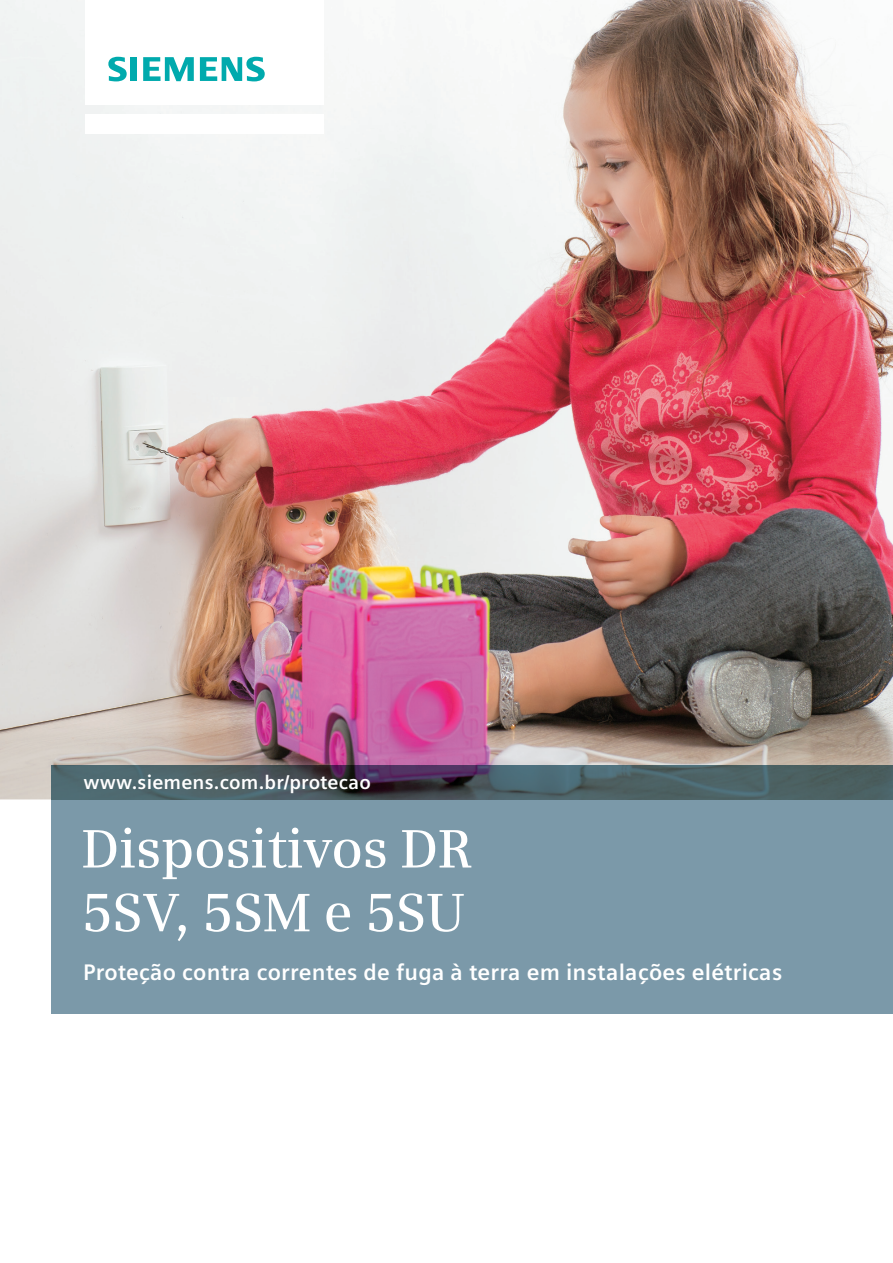
<style>
.page{position:relative;width:893px;height:1263px;background:#fff}
.page>*{position:absolute;margin:0;border:0;box-sizing:border-box;transform-origin:0 0}
.t1{font:600 54px/63.8px "Siemens Serif";letter-spacing:-.01em;color:#fff}
.t2{font:700 22.5px "Siemens Sans";letter-spacing:.01em;color:#fff}
.t3{font:700 19.5px "Siemens Sans";letter-spacing:.01em;color:#fff}
</style>
<div class="page">
<img style="left:0;top:0;width:893px;height:799px">
<div style="left:85px;top:114px;width:238px;height:19px;background:#fff"></div>
<div style="left:85px;top:0;width:238px;height:105px;background:#fff"></div>
<svg style="left:108px;top:57px;width:19px;height:24px"></svg>
<div style="left:130px;top:57px;width:7px;height:24px;background:#00aaad"></div>
<svg style="left:143px;top:57px;width:51px;height:24px"></svg>
<svg style="left:200px;top:57px;width:65px;height:24px"></svg>
<div style="left:51px;top:799px;width:842px;height:215px;background:#7b99a9"></div>
<img style="left:51px;top:765px;width:842px;height:34px">
<p class="t3" style="left:83px;top:771px;width:289px">www.siemens.com.br/protecao</p>
<h1 class="t1" style="left:82px;top:816px;width:392px">Dispositivos DR<br>5SV, 5SM e 5SU</h1>
<p class="t2" style="left:83px;top:960px;width:701px">Proteção contra correntes de fuga à terra em instalações elétricas</p>
</div>
